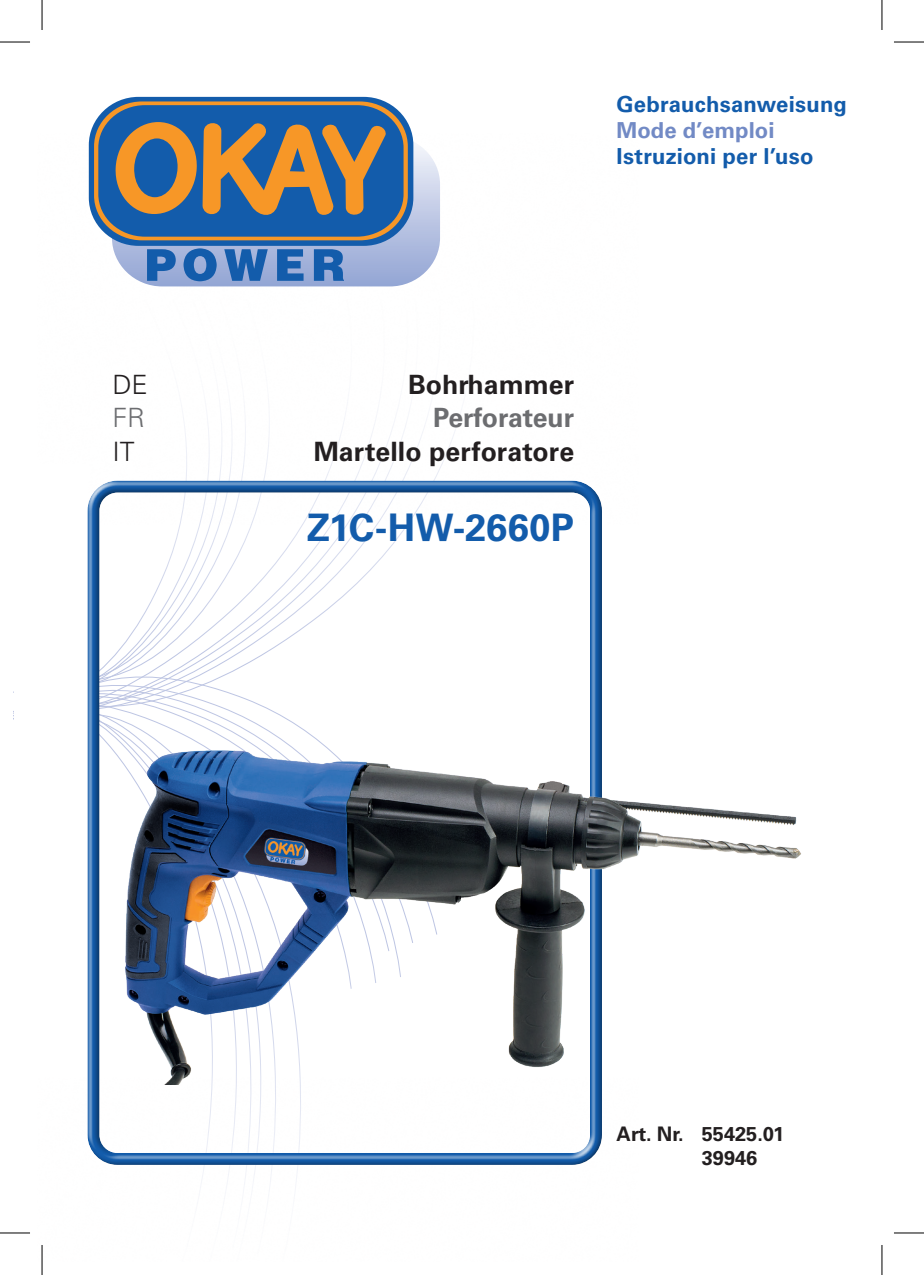
<style>
.page{position:relative;width:924px;height:1275px;background:#fff}
.page>*{position:absolute;margin:0;border:0;box-sizing:border-box;transform-origin:0 0}
.Geraetname{font:700 38px "Univers LT Std";color:#135cab}
.t1{font:700 26.6px "Univers LT Std";color:#231f20}
.t2{font:700 26.6px "Univers LT Std";color:#6c6d70}
.t3{font:300 26.6px "Univers LT Std";color:#231f20}
.t4{font:300 26.6px "Univers LT Std";color:#6c6d70}
.Lan_Kapiteltitel_Grü{font:700 22px "Univers LT Std";letter-spacing:.01em;color:#135cab}
.Lan_Kapiteltitel_Grü-2{font:700 22px "Univers LT Std";color:#728ac5}
.t5{font:700 20px "Univers LT Std";color:#231f20}
</style>
<div class="page">
<div style="left:87px;top:480px;width:517px;height:686px;background:#231f20;opacity:.75"></div>
<svg style="left:112px;top:136px;width:328px;height:150px"></svg>
<div style="left:89px;top:97px;width:324px;height:149px;background:#135cab;border-radius:49px"></div>
<svg style="left:147px;top:248px;width:197px;height:33px;background:#5181bf"></svg>
<svg style="left:94px;top:101px;width:313px;height:139px"></svg>
<img style="left:112px;top:731px;width:689px;height:353px">
<hr style="left:0;top:42px;width:30px;height:1px;background:#000">
<hr style="left:893px;top:42px;width:30px;height:1px;background:#000">
<hr style="left:0;top:1232px;width:30px;height:1px;background:#000">
<hr style="left:893px;top:1232px;width:30px;height:1px;background:#000">
<hr style="left:42px;top:0;width:1px;height:30px;background:#000">
<hr style="left:42px;top:1245px;width:1px;height:30px;background:#000">
<hr style="left:881px;top:0;width:1px;height:30px;background:#000">
<hr style="left:881px;top:1245px;width:1px;height:30px;background:#000">
<p class="Lan_Kapiteltitel_Grü" style="left:616px;top:91px;width:232px">Gebrauchsanweisung</p>
<p class="Lan_Kapiteltitel_Grü-2" style="left:616px;top:117px;width:159px">Mode d’emploi</p>
<p class="Lan_Kapiteltitel_Grü" style="left:616px;top:143px;width:198px">Istruzioni per l’uso</p>
<p class="t3" style="left:112px;top:368px;width:37px">DE</p>
<p class="t1" style="left:408px;top:369px;width:167px">Bohrhammer</p>
<p class="t4" style="left:112px;top:402px;width:34px">FR</p>
<p class="t2" style="left:433px;top:402px;width:142px">Perforateur</p>
<p class="t3" style="left:112px;top:435px;width:24px">IT</p>
<p class="t1" style="left:313px;top:436px;width:262px">Martello perforatore</p>
<p class="Geraetname" style="left:306px;top:505px;width:269px">Z1C-HW-2660P</p>
<p class="t5" style="left:616px;top:1122px;width:169px">Art. Nr. 55425.01</p>
<p class="t5" style="left:701px;top:1146px;width:57px">39946</p>
</div>
